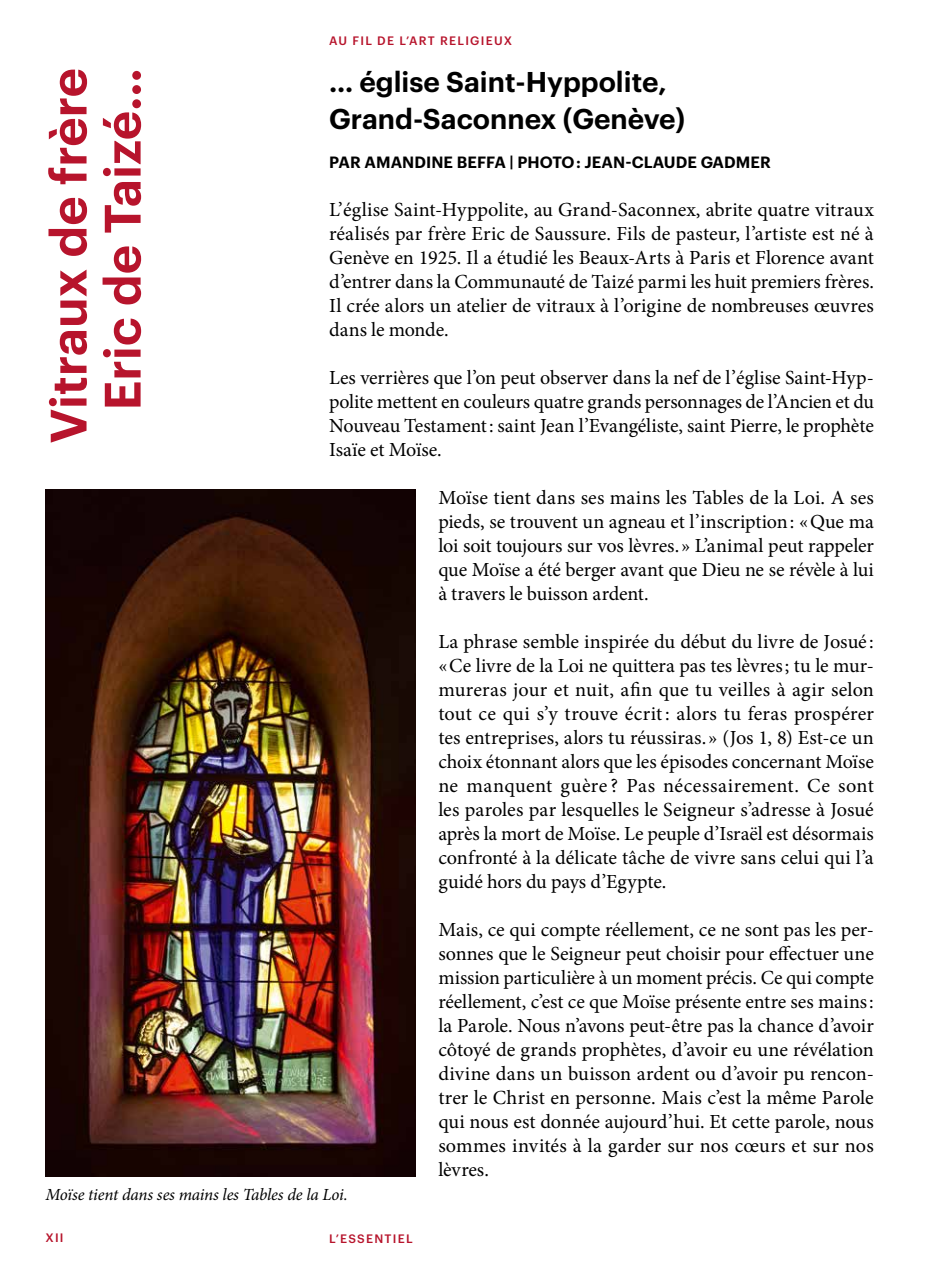
<style>
.page{position:relative;width:942px;height:1276px;background:#fff}
.page>*{position:absolute;margin:0;border:0;box-sizing:border-box;transform-origin:0 0}
.t1{font:600 50px/54px "Graphik";color:#b7142c;text-align:right}
.t2{font:600 28px/36px "Graphik";color:#000}
.t3{font:20px/24px "Minion Pro";letter-spacing:-.005em;color:#000;text-align:justify}
.t4{font:italic 17px "Minion Pro";letter-spacing:-.01em;color:#000}
.t5{font:600 16px "Graphik";letter-spacing:.005em;color:#000}
.t6{font:500 12px "Graphik";letter-spacing:.105em;color:#b7142c}
</style>
<div class="page">
<img style="left:45px;top:489px;width:370px;height:687px">
<p class="t6" style="left:329px;top:32px;width:184px">AU FIL DE L’ART RELIGIEUX</p>
<h1 class="t1" style="left:37px;top:443px;width:377px;rotate:-90deg">Vitraux de frère<br>Eric de Taizé…</h1>
<h2 class="t2" style="left:329px;top:62px;width:357px">… église Saint-Hyppolite,<br>Grand-Saconnex (Genève)</h2>
<p class="t5" style="left:329px;top:150px;width:443px">PAR AMANDINE BEFFA | PHOTO : JEAN-CLAUDE GADMER</p>
<p class="t3" style="left:329px;top:198px;width:546px">L’église Saint-Hyppolite, au Grand-Saconnex, abrite quatre vitraux réalisés par frère Eric de Saussure. Fils de pasteur, l’artiste est né à Genève en 1925. Il a étudié les Beaux-Arts à Paris et Florence avant d’entrer dans la Communauté de Taizé parmi les huit premiers frères.<br>Il crée alors un atelier de vitraux à l’origine de nombreuses œuvres dans le monde.</p>
<p class="t3" style="left:329px;top:366px;width:546px">Les verrières que l’on peut observer dans la nef de l’église Saint-Hyp&shy;polite mettent en couleurs quatre grands personnages de l’Ancien et du Nouveau Testament: saint Jean l’Evangéliste, saint Pierre, le prophète Isaïe et Moïse.</p>
<p class="t3" style="left:438px;top:486px;width:437px">Moïse tient dans ses mains les Tables de la Loi. A ses pieds, se trouvent un agneau et l’inscription: «Que ma loi soit toujours sur vos lèvres.» L’animal peut rappeler que Moïse a été berger avant que Dieu ne se révèle à lui à travers le buisson ardent.</p>
<p class="t3" style="left:438px;top:630px;width:437px">La phrase semble inspirée du début du livre de Josué : «Ce livre de la Loi ne quittera pas tes lèvres; tu le mur&shy;mureras jour et nuit, afin que tu veilles à agir selon tout ce qui s’y trouve écrit: alors tu feras prospérer tes entreprises, alors tu réussiras.» (Jos 1, 8) Est-ce un choix étonnant alors que les épisodes concernant Moïse ne manquent guère ? Pas nécessairement. Ce sont les paroles par lesquelles le Seigneur s’adresse à Josué après la mort de Moïse. Le peuple d’Israël est désormais confronté à la délicate tâche de vivre sans celui qui l’a guidé hors du pays d’Egypte.</p>
<p class="t3" style="left:438px;top:918px;width:437px">Mais, ce qui compte réellement, ce ne sont pas les per&shy;sonnes que le Seigneur peut choisir pour effectuer une mission particulière à un moment précis. Ce qui compte réellement, c’est ce que Moïse présente entre ses mains: la Parole. Nous n’avons peut-être pas la chance d’avoir côtoyé de grands prophètes, d’avoir eu une révélation divine dans un buisson ardent ou d’avoir pu rencon&shy;trer le Christ en personne. Mais c’est la même Parole qui nous est donnée aujourd’hui. Et cette parole, nous sommes invités à la garder sur nos cœurs et sur nos lèvres.</p>
<p class="t4" style="left:45px;top:1183px;width:304px">Moïse tient dans ses mains les Tables de la Loi.</p>
<p class="t6" style="left:45px;top:1228px;width:20px">XII</p>
<p class="t6" style="left:329px;top:1229px;width:85px">L’ESSENTIEL</p>
</div>
